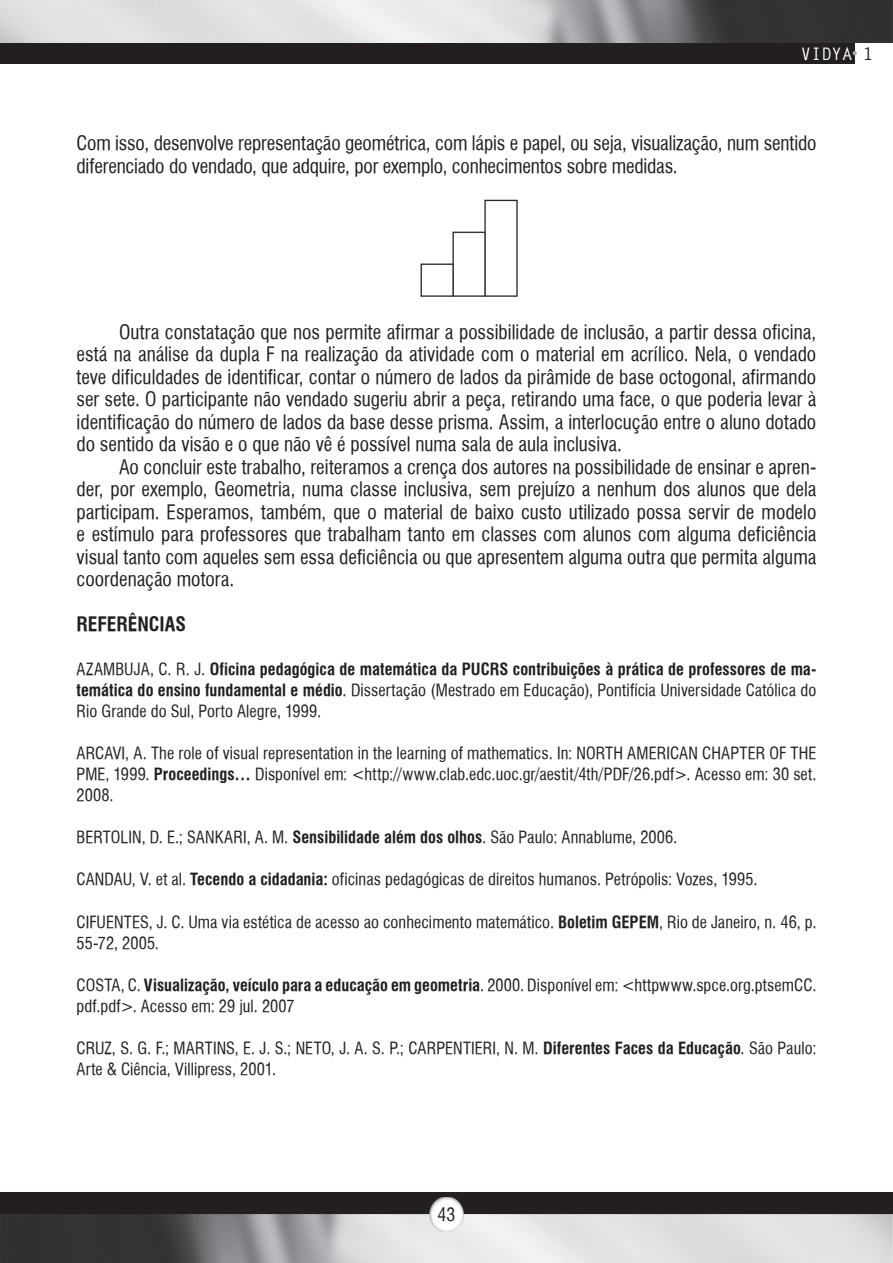
<style>
.page{position:relative;width:893px;height:1263px;background:#fff}
.page>*{position:absolute;margin:0;border:0;box-sizing:border-box;transform-origin:0 0}
.t1{font:19.5px/22.5px "Halvett Condensed";letter-spacing:-.005em;color:#231f20;text-align:justify}
.t2{font:700 condensed 19.5px "Halvett";color:#231f20}
.t3{font:18px "Halvett Condensed";color:#231f20}
.t4{font:700 17.25px "Letter Gothic Std";color:#fff}
.t5{font:16.5px/21px "Halvett Condensed";letter-spacing:.005em;color:#231f20}
.t6{font:700 condensed 16.5px "Halvett";letter-spacing:.005em;color:#231f20}
.s1{color:#231f20}
.s2{font-family:"Halvett Condensed";font-weight:400;font-stretch:normal}
.s3{font-family:"Halvett";font-weight:700;font-stretch:condensed}
</style>
<div class="page">
<div style="left:0;top:0;width:855px;height:64px;background:#231f20"></div>
<div style="left:0;top:1193px;width:893px;height:70px;background:#231f20"></div>
<img style="left:0;top:0;width:893px;height:43px">
<img style="left:0;top:1214px;width:893px;height:49px">
<svg style="left:853px;top:51px;width:4px;height:4px"></svg>
<img style="left:429px;top:1197px;width:34px;height:34px">
<img style="left:420px;top:199px;width:98px;height:98px">
<p class="t4" style="left:801px;top:43px;width:74px">VIDYA <span class="s1">1</span></p>
<p class="t1" style="left:77px;top:132px;width:741px">Com isso, desenvolve representação geométrica, com lápis e papel, ou seja, visualização, num sentido diferenciado do vendado, que adquire, por exemplo, conhecimentos sobre medidas.</p>
<p class="t1" style="left:77px;top:320px;width:741px;text-indent:43px">Outra constatação que nos permite afirmar a possibilidade de inclusão, a partir dessa oficina, está na análise da dupla F na realização da atividade com o material em acrílico. Nela, o vendado teve dificuldades de identificar, contar o número de lados da pirâmide de base octogonal, afirmando ser sete. O participante não vendado sugeriu abrir a peça, retirando uma face, o que poderia levar à identificação do número de lados da base desse prisma. Assim, a interlocução entre o aluno dotado do sentido da visão e o que não vê é possível numa sala de aula inclusiva.</p>
<p class="t1" style="left:77px;top:455px;width:741px;text-indent:43px">Ao concluir este trabalho, reiteramos a crença dos autores na possibilidade de ensinar e apren&shy;der, por exemplo, Geometria, numa classe inclusiva, sem prejuízo a nenhum dos alunos que dela participam. Esperamos, também, que o material de baixo custo utilizado possa servir de modelo e estímulo para professores que trabalham tanto em classes com alunos com alguma deficiência visual tanto com aqueles sem essa deficiência ou que apresentem alguma outra que permita alguma coordenação motora.</p>
<p class="t2" style="left:77px;top:612px;width:111px">REFERÊNCIAS</p>
<p class="t6" style="left:77px;top:659px;width:741px"><span class="s2">AZAMBUJA, C. R. J.</span> Oficina pedagógica de matemática da PUCRS contribuições à prática de professores de ma-</p>
<p class="t5" style="left:77px;top:679px;width:741px"><span class="s3">temática do ensino fundamental e médio</span>. Dissertação (Mestrado em Educação), Pontifícia Universidade Católica do<br>Rio Grande do Sul, Porto Alegre, 1999.</p>
<p class="t5" style="left:77px;top:742px;width:741px;text-align:justify">ARCAVI, A. The role of visual representation in the learning of mathematics. In: NORTH AMERICAN CHAPTER OF THE PME, 1999. <span class="s3">Proceedings…</span> Disponível em: &lt;http://www.clab.edc.uoc.gr/aestit/4th/PDF/26.pdf&gt;. Acesso em: 30 set.<br>2008.</p>
<p class="t5" style="left:77px;top:827px;width:602px">BERTOLIN, D. E.; SANKARI, A. M. <span class="s3">Sensibilidade além dos olhos</span>. São Paulo: Annablume, 2006.</p>
<p class="t5" style="left:77px;top:869px;width:682px">CANDAU, V. et al. <span class="s3">Tecendo a cidadania:</span> oficinas pedagógicas de direitos humanos. Petrópolis: Vozes, 1995.</p>
<p class="t5" style="left:77px;top:911px;width:741px">CIFUENTES, J. C. Uma via estética de acesso ao conhecimento matemático. <span class="s3">Boletim GEPEM</span>, Rio de Janeiro, n. 46, p.<br>55-72, 2005.</p>
<p class="t5" style="left:77px;top:974px;width:741px">COSTA, C. <span class="s3">Visualização, veículo para a educação em geometria</span>. 2000. Disponível em: &lt;httpwww.spce.org.ptsemCC. pdf.pdf&gt;. Acesso em: 29 jul. 2007</p>
<p class="t5" style="left:77px;top:1038px;width:741px">CRUZ, S. G. F.; MARTINS, E. J. S.; NETO, J. A. S. P.; CARPENTIERI, N. M. <span class="s3">Diferentes Faces da Educação</span>. São Paulo:<br>Arte &amp; Ciência, Villipress, 2001.</p>
<p class="t3" style="left:438px;top:1204px;width:19px">43</p>
</div>
